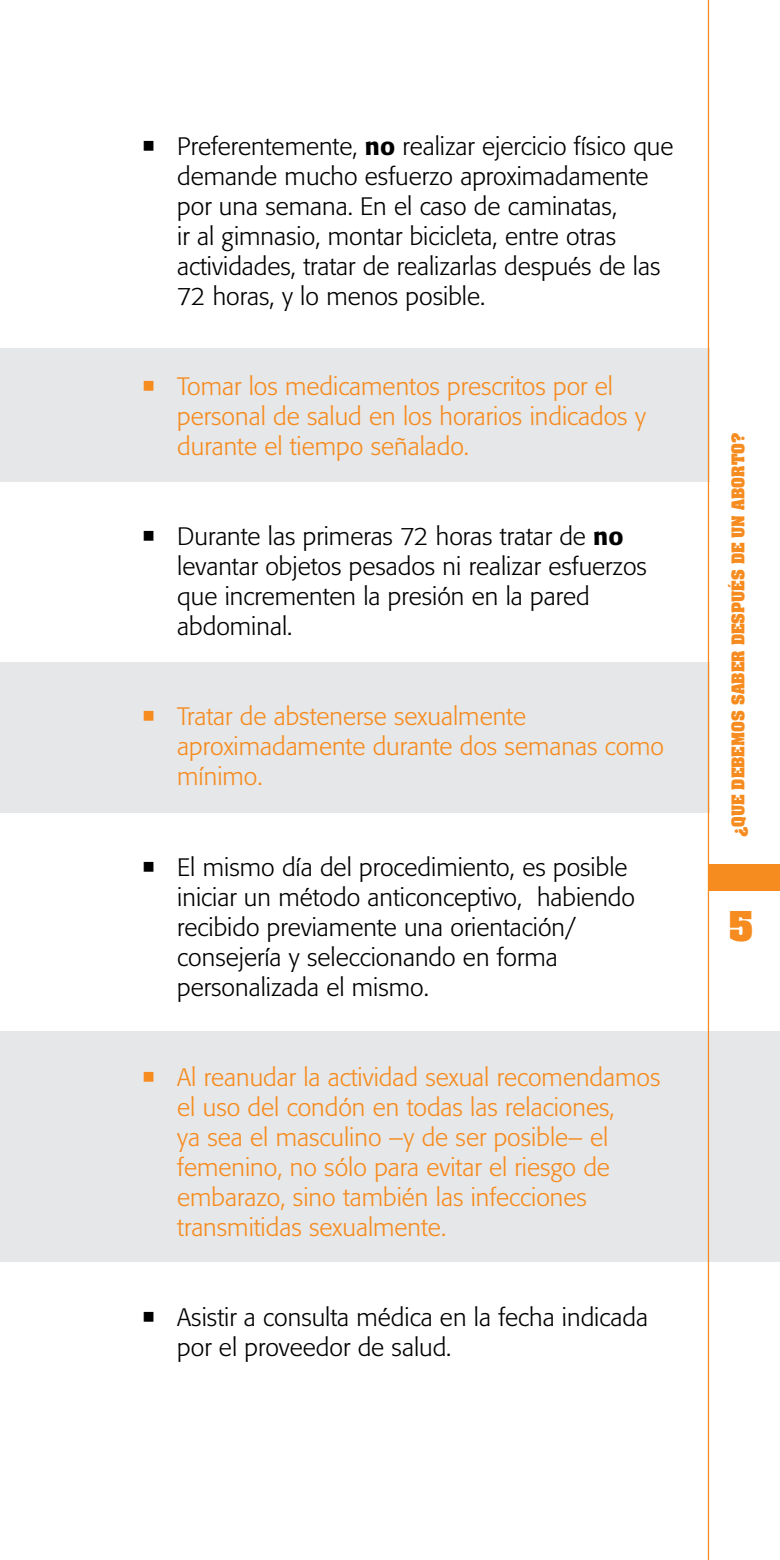
<style>
.page{position:relative;width:780px;height:1560px;background:#fff}
.page>*{position:absolute;margin:0;border:0;box-sizing:border-box;transform-origin:0 0}
.t1{font:700 35px "Aachen";color:#f68b1f}
.t2{font:300 25px/30px "Formata";color:#000}
.t3{font:300 25px/30px "Formata";color:#f68b1f}
.t4{font:700 15px "Aachen";color:#f68b1f}
.s1{font-weight:500}
</style>
<div class="page">
<div style="left:0;top:661px;width:709px;height:152px;background:#e6e7e8"></div>
<div style="left:0;top:1024px;width:780px;height:237px;background:#e6e7e8"></div>
<div style="left:0;top:343px;width:709px;height:146px;background:#e6e7e8"></div>
<div style="left:0;top:0;width:780px;height:347px;background:#fff"></div>
<div style="left:0;top:482px;width:780px;height:179px;background:#fff"></div>
<div style="left:0;top:813px;width:780px;height:217px;background:#fff"></div>
<hr style="left:707px;top:0;width:2px;height:1559px;background:#f68b1f">
<div style="left:709px;top:864px;width:71px;height:26px;background:#f68b1f"></div>
<p class="t2" style="left:177px;top:131px;width:498px;text-indent:-35px">○ Preferentemente, <span class="s1">no</span> realizar ejercicio físico que demande mucho esfuerzo aproximadamente por una semana. En el caso de caminatas,<br>ir al gimnasio, montar bicicleta, entre otras actividades, tratar de realizarlas después de las 72 horas, y lo menos posible.</p>
<p class="t3" style="left:177px;top:371px;width:470px;text-indent:-35px">○ Tomar los medicamentos prescritos por el personal de salud en los horarios indicados y durante el tiempo señalado.</p>
<p class="t2" style="left:177px;top:521px;width:471px;text-indent:-35px">○ Durante las primeras 72 horas tratar de <span class="s1">no </span>levantar objetos pesados ni realizar esfuerzos que incrementen la presión en la pared abdominal.</p>
<p class="t3" style="left:177px;top:701px;width:488px;text-indent:-35px">○ Tratar de abstenerse sexualmente aproximadamente durante dos semanas como mínimo.</p>
<p class="t2" style="left:177px;top:851px;width:459px;text-indent:-35px">○ El mismo día del procedimiento, es posible iniciar un método anticonceptivo, habiendo recibido previamente una orientación/ consejería y seleccionando en forma personalizada el mismo.</p>
<p class="t3" style="left:177px;top:1061px;width:484px;text-indent:-35px">○ Al reanudar la actividad sexual recomendamos el uso del condón en todas las relaciones,<br>ya sea el masculino –y de ser posible– el femenino, no sólo para evitar el riesgo de embarazo, sino también las infecciones transmitidas sexualmente.</p>
<p class="t2" style="left:177px;top:1301px;width:472px;text-indent:-35px">○ Asistir a consulta médica en la fecha indicada por el proveedor de salud.</p>
<p class="t4" style="left:727px;top:837px;width:406px;rotate:-90deg">¿QUE DEBEMOS SABER DESPUÉS DE UN ABORTO?</p>
<h1 class="t1" style="left:729px;top:901px;width:25px">5</h1>
</div>
